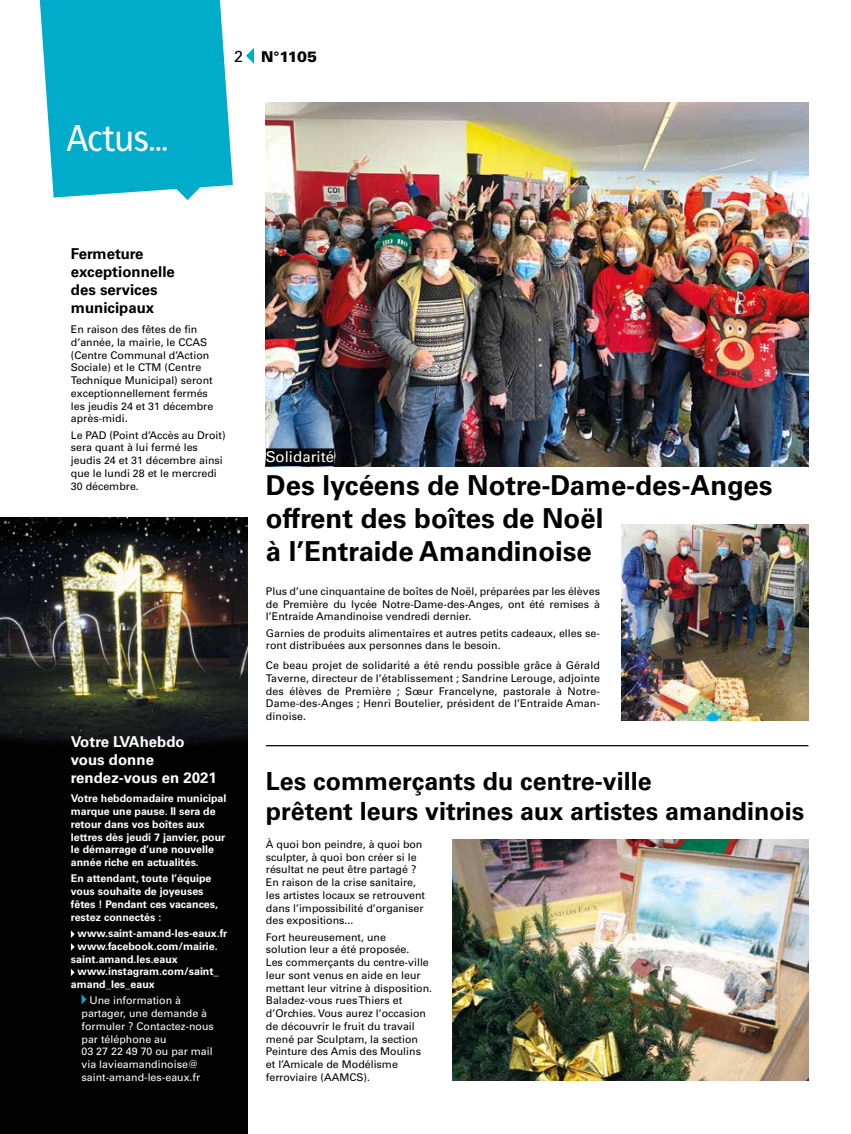
<style>
.page{position:relative;width:851px;height:1134px;background:#fff}
.page>*{position:absolute;margin:0;border:0;box-sizing:border-box;transform-origin:0 0}
.t1{font:37.5px "Francophil Sans";color:#fff}
.t2{font:700 27.5px/33px "Univers LT";color:#000}
.t3{font:700 25px/30px "Univers LT";color:#000}
.t4{font:700 15px/18px "Univers LT";color:#000}
.t5{font:700 15px/18px "Univers LT";color:#fff}
.t6{font:15px "Univers LT";color:#fff}
.t7{font:900 15px "Univers LT";color:#000}
.t8{font:10.62px/12.8px "Univers LT";color:#000}
.t9{font:700 10.62px/12.8px "Univers LT";color:#fff}
.t10{font:10.62px/12.8px "Univers LT";color:#fff}
.s1{font-weight:400;font-size:16px}
</style>
<div class="page">
<svg style="left:246px;top:48px;width:8px;height:16px"></svg>
<img style="left:452px;top:840px;width:356px;height:241px">
<hr style="left:266px;top:745px;width:542px;height:1px;background:#000">
<div style="left:0;top:517px;width:248px;height:617px;background:#020202"></div>
<img style="left:0;top:518px;width:248px;height:228px">
<svg style="left:71px;top:930px;width:4px;height:21px"></svg>
<svg style="left:71px;top:969px;width:4px;height:7px"></svg>
<svg style="left:81px;top:994px;width:6px;height:10px"></svg>
<svg style="left:39px;top:0;width:194px;height:198px;background:#19b4ce"></svg>
<svg style="left:175px;top:176px;width:25px;height:24px"></svg>
<img style="left:266px;top:103px;width:542px;height:363px">
<div style="left:266px;top:448px;width:68px;height:18px;background:#000"></div>
<img style="left:621px;top:524px;width:187px;height:196px">
<h1 class="t1" style="left:66px;top:116px;width:103px">Actus...</h1>
<h3 class="t7" style="left:234px;top:47px;width:84px"><span class="s1">2</span> N°1105</h3>
<h3 class="t4" style="left:71px;top:245px;width:105px">Fermeture exceptionnelle des services municipaux</h3>
<p class="t8" style="left:71px;top:323px;width:144px">En raison des fêtes de fin d’année, la mairie, le CCAS (Centre Communal d’Action<br>Sociale) et le CTM (Centre<br>Technique Municipal) seront exceptionnellement fermés les jeudis 24 et 31 décembre après-midi.</p>
<p class="t8" style="left:71px;top:429px;width:156px">Le PAD (Point d’Accès au Droit) sera quant à lui fermé les jeudis 24 et 31 décembre ainsi que le lundi 28 et le mercredi<br>30 décembre.</p>
<h3 class="t6" style="left:266px;top:448px;width:70px">Solidarité</h3>
<h2 class="t2" style="left:266px;top:469px;width:508px">Des lycéens de Notre-Dame-des-Anges offrent des boîtes de Noël<br>à l’Entraide Amandinoise</h2>
<p class="t8" style="left:266px;top:585px;width:335px;text-align:justify">Plus d’une cinquantaine de boîtes de Noël, préparées par les élèves de Première du lycée Notre-Dame-des-Anges, ont été remises à l’Entraide Amandinoise vendredi dernier.</p>
<p class="t8" style="left:266px;top:626px;width:335px">Garnies de produits alimentaires et autres petits cadeaux, elles se&shy;ront distribuées aux personnes dans le besoin.</p>
<p class="t8" style="left:266px;top:659px;width:335px;text-align:justify">Ce beau projet de solidarité a été rendu possible grâce à Gérald Taverne, directeur de l’établissement ; Sandrine Lerouge, adjointe des élèves de Première ; Sœur Francelyne, pastorale à Notre-Dame-des-Anges ; Henri Boutelier, président de l’Entraide Aman&shy;dinoise.</p>
<h3 class="t5" style="left:71px;top:732px;width:147px">Votre LVAhebdo vous donne rendez-vous en 2021</h3>
<p class="t9" style="left:71px;top:792px;width:157px">Votre hebdomadaire municipal marque une pause. Il sera de retour dans vos boîtes aux lettres dès jeudi 7 janvier, pour le démarrage d’une nouvelle année riche en actualités.</p>
<p class="t9" style="left:71px;top:872px;width:149px">En attendant, toute l’équipe vous souhaite de joyeuses fêtes ! Pendant ces vacances, restez connectés :</p>
<p class="t9" style="left:78px;top:927px;width:151px">www.saint-amand-les-eaux.fr</p>
<p class="t9" style="left:78px;top:940px;width:141px">www.facebook.com/mairie.</p>
<p class="t9" style="left:71px;top:952px;width:108px">saint.amand.les.eaux</p>
<p class="t9" style="left:78px;top:965px;width:143px">www.instagram.com/saint_</p>
<p class="t9" style="left:71px;top:978px;width:85px">amand_les_eaux</p>
<p class="t10" style="left:81px;top:994px;width:134px;text-indent:8px">Une information à partager, une demande à formuler ? Contactez-nous par téléphone au<br>03 27 22 49 70 ou par mail via lavieamandinoise@ saint-amand-les-eaux.fr</p>
<h3 class="t3" style="left:266px;top:767px;width:539px">Les commerçants du centre-ville<br>prêtent leurs vitrines aux artistes amandinois</h3>
<p class="t8" style="left:266px;top:838px;width:161px">À quoi bon peindre, à quoi bon sculpter, à quoi bon créer si le résultat ne peut être partagé ?<br>En raison de la crise sanitaire, les artistes locaux se retrouvent dans l’impossibilité d’organiser des expositions...</p>
<p class="t8" style="left:266px;top:930px;width:168px">Fort heureusement, une<br>solution leur a été proposée.<br>Les commerçants du centre-ville leur sont venus en aide en leur mettant leur vitrine à disposition.<br>Baladez-vous rues Thiers et d’Orchies. Vous aurez l’occasion de découvrir le fruit du travail mené par Sculptam, la section<br>Peinture des Amis des Moulins et l’Amicale de Modélisme ferroviaire (AAMCS).</p>
</div>
